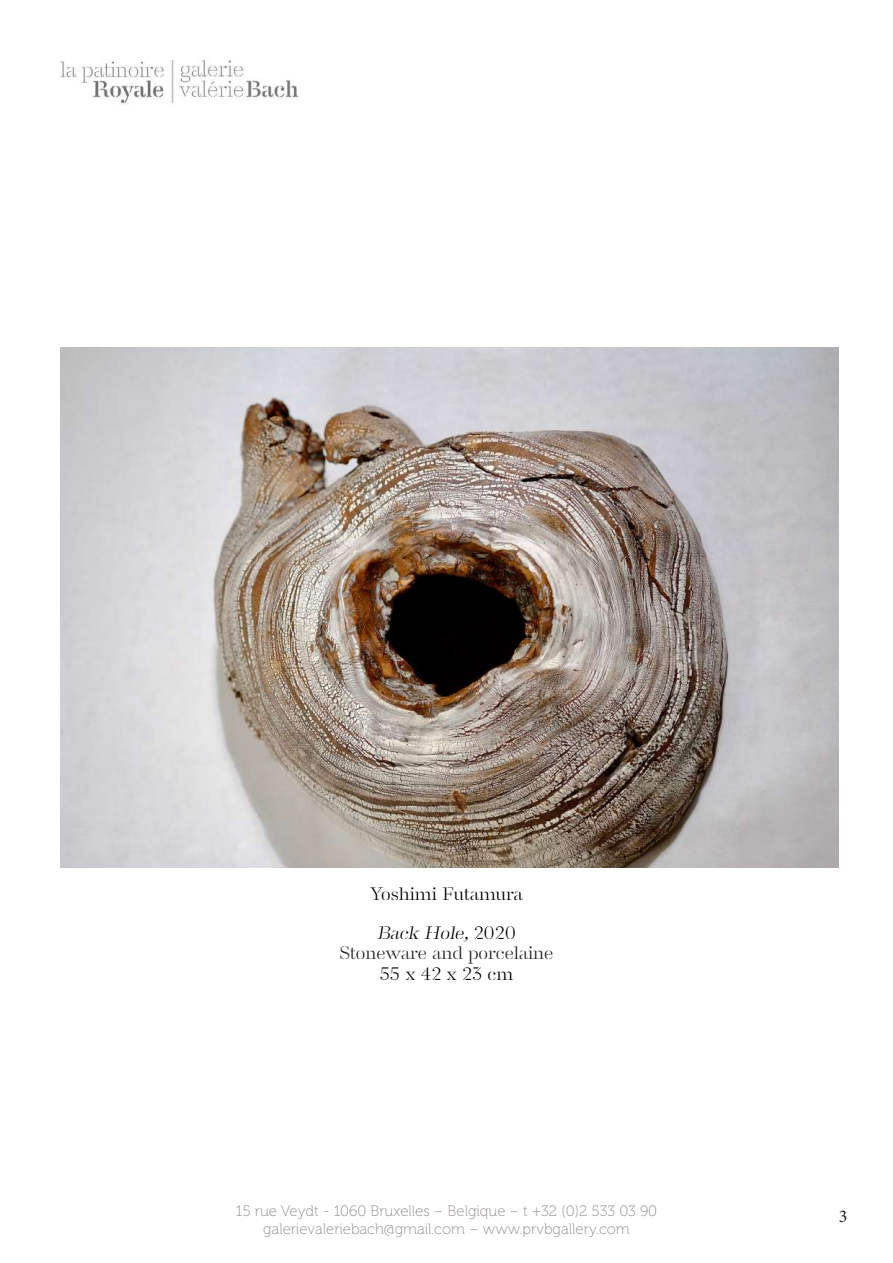
<style>
.page{position:relative;width:893px;height:1263px;background:#fff}
.page>*{position:absolute;margin:0;border:0;box-sizing:border-box;transform-origin:0 0}
.t1{font:18px/38.8px "Danmark";color:#000;text-align:center}
.t2{font:18px "Danmark";color:#231f20}
.t3{font:18px "Minion Pro";color:#231f20}
.t4{font:15px/18px "Museo 100";color:#918c8a;text-align:center}
.s1{font-style:italic}
</style>
<div class="page">
<img style="left:60px;top:60px;width:239px;height:46px">
<img style="left:61px;top:348px;width:778px;height:519px">
<p class="t1" style="left:370px;top:875px;width:154px">Yoshimi Futamura<br><span class="s1">Back Hole,</span> 2 0 2 0</p>
<p class="t2" style="left:340px;top:942px;width:215px">Stoneware and porcelaine</p>
<p class="t1" style="left:380px;top:954px;width:135px">55 x 42 x 23 cm</p>
<p class="t4" style="left:236px;top:1202px;width:423px">15 rue Veydt - 1060 Bruxelles – Belgique – t +32 (0)2 533 03 90 galerievaleriebach@gmail.com – www.prvbgallery.com</p>
<p class="t3" style="left:839px;top:1204px;width:10px">3</p>
</div>
